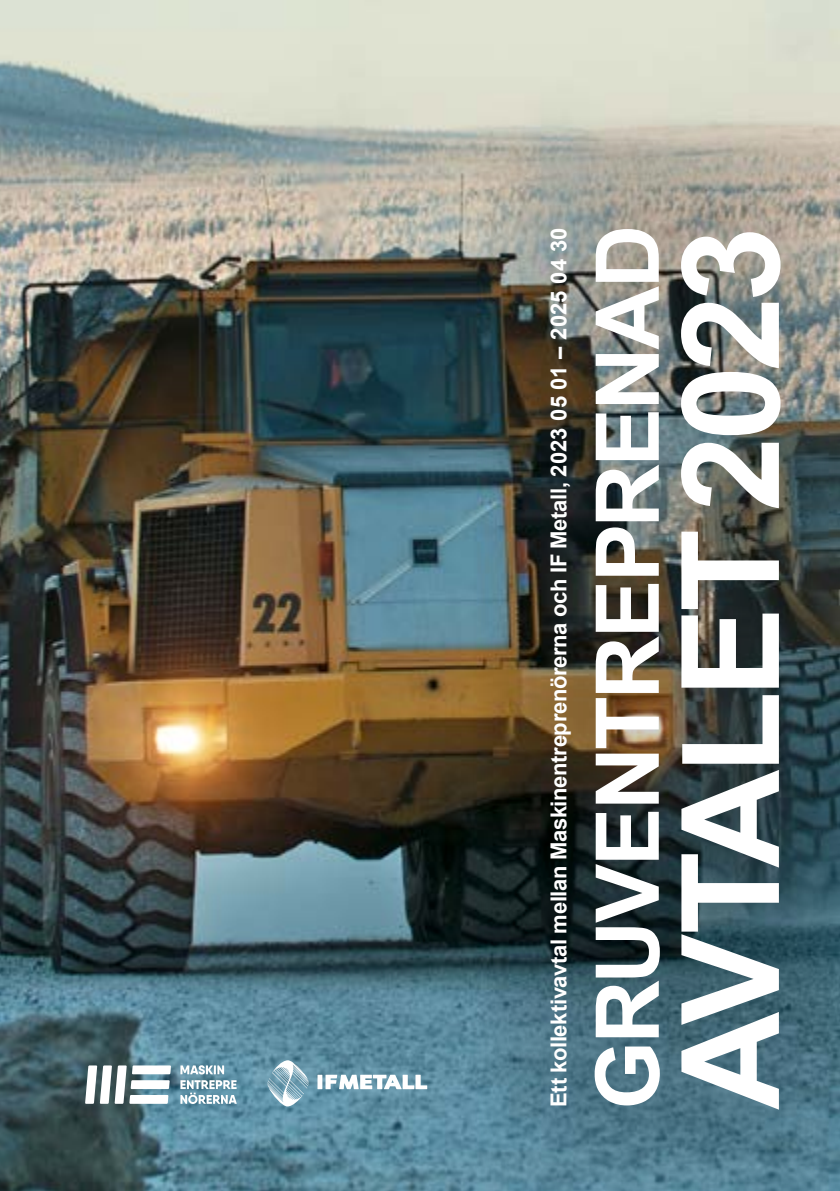
<style>
.page{position:relative;width:840px;height:1191px;background:#fff}
.page>*{position:absolute;margin:0;border:0;box-sizing:border-box;transform-origin:0 0}
.t1{font:700 136px "Arial";letter-spacing:-.045em;color:#fff}
.t2{font:700 88px "Arial";letter-spacing:-.03em;color:#fff}
.t3{font:700 22px "Arial";letter-spacing:-.015em;color:#fff}
</style>
<div class="page">
<img style="left:0;top:0;width:839px;height:1191px">
<img style="left:471px;top:114px;width:368px;height:1077px">
<svg style="left:267px;top:1060px;width:41px;height:46px"></svg>
<div style="left:317px;top:1074px;width:5px;height:15px;background:#fff"></div>
<svg style="left:325px;top:1074px;width:102px;height:15px"></svg>
<svg style="left:85px;top:1065px;width:86px;height:38px"></svg>
<svg style="left:180px;top:1065px;width:44px;height:9px"></svg>
<svg style="left:180px;top:1080px;width:56px;height:24px"></svg>
<p class="t3" style="left:544px;top:1106px;width:880px;rotate:-90deg">Ett kollektivavtal mellan Maskinentreprenörerna och IF Metall, 2023 05 01 – 2025 04 30</p>
<h2 class="t2" style="left:569px;top:1109px;width:886px;rotate:-90deg">GRUVENTREPRENAD</h2>
<h1 class="t1" style="left:641px;top:1109px;width:884px;rotate:-90deg">AVTALET 2023</h1>
</div>
